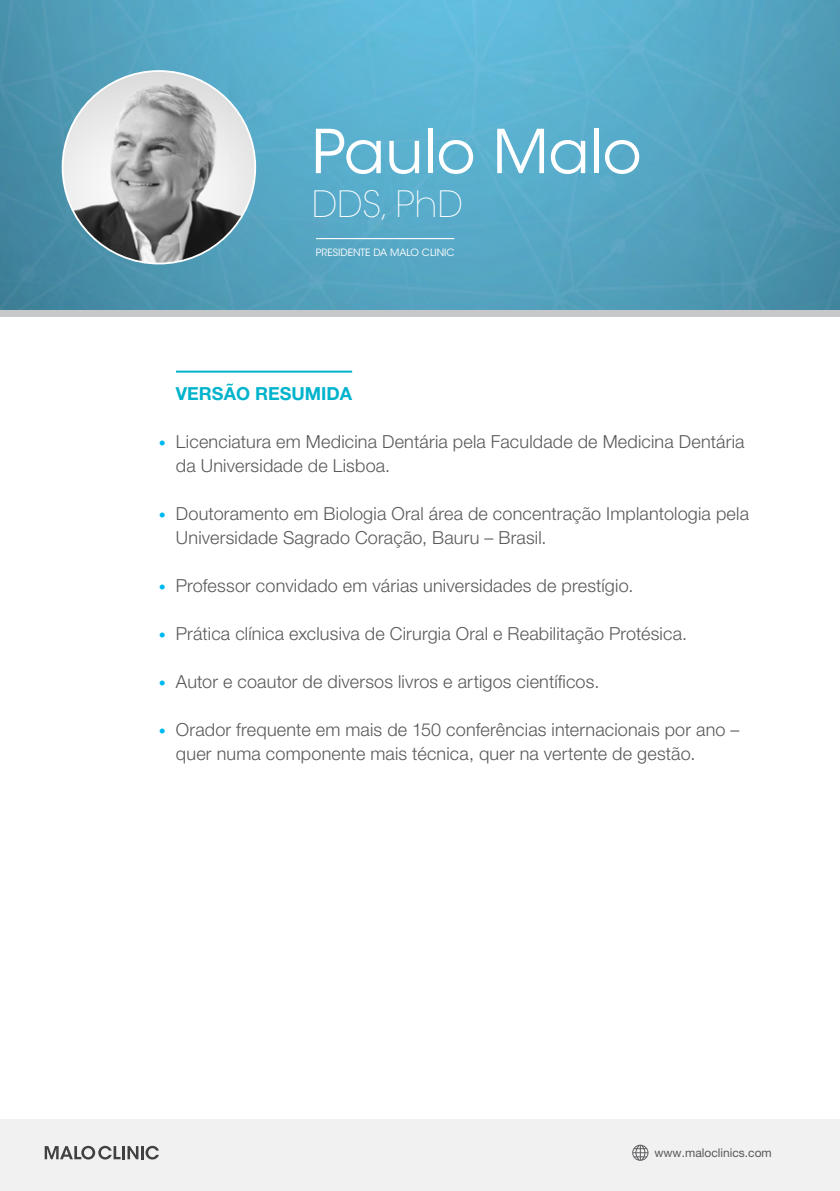
<style>
.page{position:relative;width:840px;height:1191px;background:#fff}
.page>*{position:absolute;margin:0;border:0;box-sizing:border-box;transform-origin:0 0}
.t1{font:60px "ITC Avant Garde Std";color:#fff}
.t2{font:200 36px "ITC Avant Garde Std";color:#fff}
.t3{font:300 18px/24px "Helvetica Neue LT Std";letter-spacing:.01em;color:#58595b}
.t4{font:700 18px "Helvetica Neue LT Std";color:#00b3cc}
.t5{font:12px "Helvetica Neue LT Pro";color:#58595b}
.t6{font:10px "ITC Avant Garde Std";color:#fff}
.s1{font-weight:700;font-size:14px;color:#00b9f1}
</style>
<div class="page">
<div style="left:0;top:1119px;width:839px;height:72px;background:#f1f1f2"></div>
<svg style="left:45px;top:1145px;width:114px;height:14px"></svg>
<svg style="left:632px;top:1144px;width:16px;height:16px"></svg>
<img style="left:0;top:0;width:839px;height:310px">
<div style="left:0;top:310px;width:839px;height:7px;background:#c7c8ca"></div>
<hr style="left:176px;top:370px;width:176px;height:2px;background:#00b3cc">
<img style="left:63px;top:71px;width:192px;height:192px;border-radius:96px">
<hr style="left:316px;top:238px;width:138px;height:1px;background:#fff">
<h1 class="t1" style="left:312px;top:115px;width:331px">Paulo Malo</h1>
<h2 class="t2" style="left:312px;top:183px;width:152px">DDS, PhD</h2>
<p class="t6" style="left:316px;top:246px;width:140px">PRESIDENTE DA MALO CLINIC</p>
<p class="t4" style="left:176px;top:382px;width:178px">VERSÃO RESUMIDA</p>
<p class="t3" style="left:176px;top:429px;width:570px;text-indent:-17px"><span class="s1">•</span> Licenciatura em Medicina Dentária pela Faculdade de Medicina Dentária da Universidade de Lisboa.</p>
<p class="t3" style="left:176px;top:501px;width:574px;text-indent:-17px"><span class="s1">•</span> Doutoramento em Biologia Oral área de concentração Implantologia pela<br>Universidade Sagrado Coração, Bauru – Brasil.</p>
<p class="t3" style="left:159px;top:573px;width:475px"><span class="s1">•</span> Professor convidado em várias universidades de prestígio.</p>
<p class="t3" style="left:159px;top:621px;width:529px"><span class="s1">•</span> Prática clínica exclusiva de Cirurgia Oral e Reabilitação Protésica.</p>
<p class="t3" style="left:159px;top:669px;width:442px"><span class="s1">•</span> Autor e coautor de diversos livros e artigos científicos.</p>
<p class="t3" style="left:176px;top:717px;width:565px;text-indent:-17px"><span class="s1">•</span> Orador frequente em mais de 150 conferências internacionais por ano – quer numa componente mais técnica, quer na vertente de gestão.</p>
<p class="t5" style="left:654px;top:1145px;width:119px">www.maloclinics.com</p>
</div>
